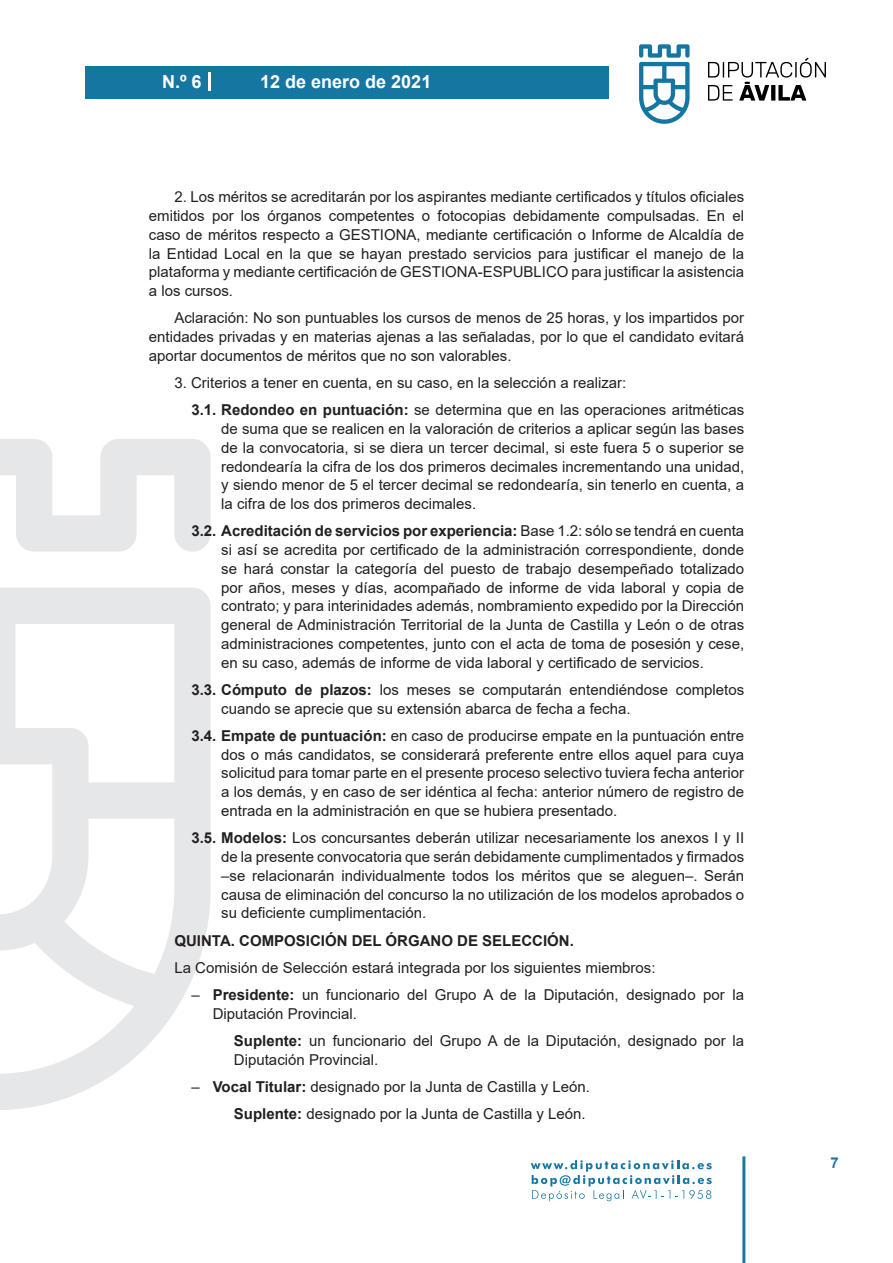
<style>
.page{position:relative;width:893px;height:1263px;background:#fff}
.page>*{position:absolute;margin:0;border:0;box-sizing:border-box;transform-origin:0 0}
.t1{font:700 18px "Arial";color:#fff}
.t2{font:15px/18.8px "Arial";color:#231f20;text-align:justify}
.t3{font:700 15px "Arial";color:#231f20}
.t4{font:700 15px "Arial";color:#1d76a4}
.s1{font-weight:700}
</style>
<div class="page">
<svg style="left:531px;top:1160px;width:181px;height:41px"></svg>
<div style="left:85px;top:66px;width:523px;height:33px;background:#1676a2"></div>
<svg style="left:639px;top:44px;width:51px;height:80px"></svg>
<svg style="left:708px;top:58px;width:118px;height:43px"></svg>
<hr style="left:742px;top:1156px;width:3px;height:107px;background:#1d76a4">
<svg style="left:208px;top:72px;width:2px;height:18px"></svg>
<svg style="left:0;top:439px;width:211px;height:671px"></svg>
<p class="t1" style="left:162px;top:69px;width:41px">N.º 6</p>
<p class="t1" style="left:260px;top:69px;width:173px">12 de enero de 2021</p>
<p class="t2" style="left:149px;top:188px;width:597px;text-indent:26px">2. Los méritos se acreditarán por los aspirantes mediante certificados y títulos oficiales emitidos por los órganos competentes o fotocopias debidamente compulsadas. En el caso de méritos respecto a GESTIONA, mediante certificación o Informe de Alcaldía de la Entidad Local en la que se hayan prestado servicios para justificar el manejo de la plataforma y mediante certificación de GESTIONA-ESPUBLICO para justificar la asistencia a los cursos.</p>
<p class="t2" style="left:149px;top:309px;width:597px;text-indent:26px">Aclaración: No son puntuables los cursos de menos de 25 horas, y los impartidos por entidades privadas y en materias ajenas a las señaladas, por lo que el candidato evitará aportar documentos de méritos que no son valorables.</p>
<p class="t2" style="left:191px;top:369px;width:554px;line-height:27.3px;text-indent:-17px">3. Criterios a tener en cuenta, en su caso, en la selección a realizar:<br><span class="s1">3.1. Redondeo en puntuación:</span> se determina que en las operaciones aritméticas</p>
<p class="t2" style="left:221px;top:419px;width:524px">de suma que se realicen en la valoración de criterios a aplicar según las bases de la convocatoria, si se diera un tercer decimal, si este fuera 5 o superior se redondearía la cifra de los dos primeros decimales incrementando una unidad, y siendo menor de 5 el tercer decimal se redondearía, sin tenerlo en cuenta, a la cifra de los dos primeros decimales.</p>
<p class="t2" style="left:221px;top:522px;width:525px;text-indent:-30px"><span class="s1">3.2. Acreditación de servicios por experiencia:</span> Base 1.2: sólo se tendrá en cuenta si así se acredita por certificado de la administración correspondiente, donde se hará constar la categoría del puesto de trabajo desempeñado totalizado por años, meses y días, acompañado de informe de vida laboral y copia de contrato; y para interinidades además, nombramiento expedido por la Dirección general de Administración Territorial de la Junta de Castilla y León o de otras administraciones competentes, junto con el acta de toma de posesión y cese, en su caso, además de informe de vida laboral y certificado de servicios.</p>
<p class="t2" style="left:221px;top:680px;width:524px;text-indent:-30px"><span class="s1">3.3. Cómputo de plazos:</span> los meses se computarán entendiéndose completos cuando se aprecie que su extensión abarca de fecha a fecha.</p>
<p class="t2" style="left:221px;top:726px;width:525px;text-indent:-30px"><span class="s1">3.4. Empate de puntuación:</span> en caso de producirse empate en la puntuación entre dos o más candidatos, se considerará preferente entre ellos aquel para cuya solicitud para tomar parte en el presente proceso selectivo tuviera fecha anterior a los demás, y en caso de ser idéntica al fecha: anterior número de registro de entrada en la administración en que se hubiera presentado.</p>
<p class="t2" style="left:221px;top:828px;width:524px;text-indent:-30px"><span class="s1">3.5. Modelos:</span> Los concursantes deberán utilizar necesariamente los anexos I y II de la presente convocatoria que serán debidamente cumplimentados y firmados –se relacionarán individualmente todos los méritos que se aleguen–. Serán causa de eliminación del concurso la no utilización de los modelos aprobados o su deficiente cumplimentación.</p>
<p class="t3" style="left:174px;top:930px;width:401px">QUINTA. COMPOSICIÓN DEL ÓRGANO DE SELECCIÓN.</p>
<p class="t2" style="left:174px;top:958px;width:483px">La Comisión de Selección estará integrada por los siguientes miembros:</p>
<p class="t2" style="left:213px;top:985px;width:533px;text-indent:-21px">– <span class="s1">Presidente:</span> un funcionario del Grupo A de la Diputación, designado por la<br>Diputación Provincial.</p>
<p class="t2" style="left:234px;top:1031px;width:512px"><span class="s1">Suplente:</span> un funcionario del Grupo A de la Diputación, designado por la<br>Diputación Provincial.</p>
<p class="t2" style="left:191px;top:1073px;width:400px;line-height:27.3px;text-align:right">– <span class="s1">Vocal Titular:</span> designado por la Junta de Castilla y León.<br><span class="s1">Suplente:</span> designado por la Junta de Castilla y León.</p>
<p class="t4" style="left:831px;top:1152px;width:10px">7</p>
</div>
